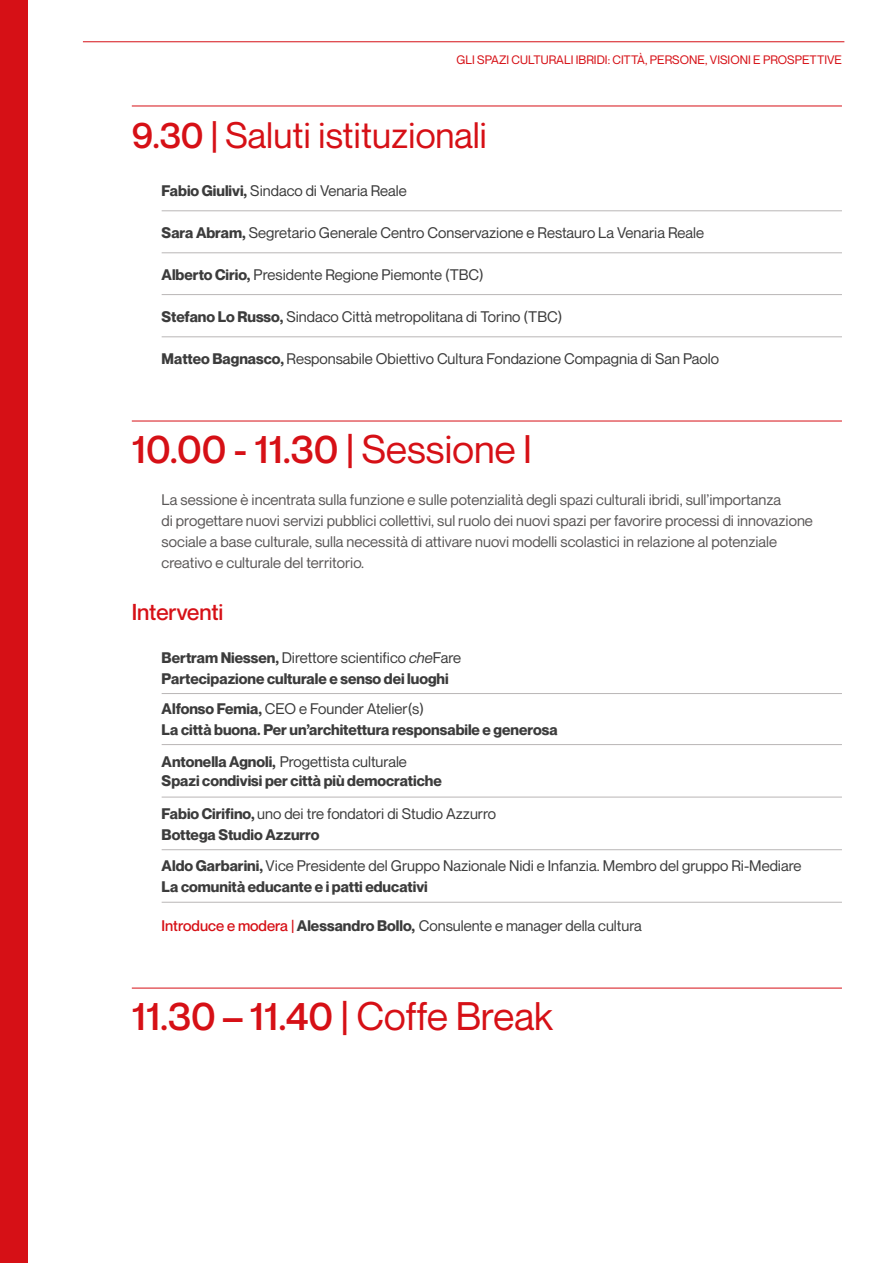
<style>
.page{position:relative;width:893px;height:1263px;background:#fff}
.page>*{position:absolute;margin:0;border:0;box-sizing:border-box;transform-origin:0 0}
.t1{font:500 39px "Neue Montreal";color:#d61016}
.t2{font:36px "Neue Montreal";color:#d61016}
.t3{font:500 22.5px "Neue Montreal";color:#d61016}
.t4{font:15px/21px "Neue Montreal";color:#3c3c3c}
.t5{font:15px/21px "Neue Montreal";color:#5a5757}
.t6{font:700 15px/21px "Neue Montreal";color:#3c3c3c}
.t7{font:12px "Neue Montreal";color:#d61016}
.s1{font-weight:500}
.s2{font-weight:700}
.s3{font-weight:400}
.s4{font-weight:400;font-style:italic}
.s5{font-weight:500;color:#d61016}
</style>
<div class="page">
<hr style="left:83px;top:42px;width:761px;height:1px;background:#d61016">
<hr style="left:162px;top:211px;width:680px;height:1px;background:#b9b6b6">
<hr style="left:162px;top:253px;width:680px;height:1px;background:#b9b6b6">
<hr style="left:162px;top:294px;width:680px;height:1px;background:#b9b6b6">
<hr style="left:162px;top:337px;width:680px;height:1px;background:#b9b6b6">
<hr style="left:162px;top:693px;width:680px;height:1px;background:#b9b6b6">
<hr style="left:162px;top:744px;width:680px;height:1px;background:#b9b6b6">
<hr style="left:162px;top:797px;width:680px;height:1px;background:#b9b6b6">
<hr style="left:162px;top:849px;width:680px;height:1px;background:#b9b6b6">
<hr style="left:162px;top:902px;width:680px;height:1px;background:#b9b6b6">
<hr style="left:132px;top:421px;width:710px;height:1px;background:#d61016">
<hr style="left:132px;top:106px;width:710px;height:1px;background:#d61016">
<hr style="left:132px;top:988px;width:710px;height:1px;background:#d61016">
<div style="left:0;top:0;width:28px;height:1263px;background:#d61016"></div>
<p class="t7" style="left:456px;top:52px;width:387px">GLI SPAZI CULTURALI IBRIDI: CITTÀ, PERSONE, VISIONI E PROSPETTIVE</p>
<h2 class="t2" style="left:132px;top:113px;width:357px"><span class="s1">9.30 |</span> Saluti istituzionali</h2>
<p class="t4" style="left:162px;top:180px;width:247px"><span class="s2">Fabio Giulivi,</span> Sindaco di Venaria Reale</p>
<p class="t4" style="left:162px;top:222px;width:544px"><span class="s2">Sara Abram,</span> Segretario Generale Centro Conservazione e Restauro La Venaria Reale</p>
<p class="t4" style="left:162px;top:264px;width:324px"><span class="s2">Alberto Cirio,</span> Presidente Regione Piemonte (TBC)</p>
<p class="t4" style="left:162px;top:306px;width:402px"><span class="s2">Stefano Lo Russo,</span> Sindaco Città metropolitana di Torino (TBC)</p>
<p class="t4" style="left:162px;top:348px;width:559px"><span class="s2">Matteo Bagnasco,</span> Responsabile Obiettivo Cultura Fondazione Compagnia di San Paolo</p>
<h1 class="t1" style="left:132px;top:425px;width:402px">10.00 - 11.30 | <span class="s3">Sessione I</span></h1>
<p class="t5" style="left:162px;top:489px;width:653px">La sessione è incentrata sulla funzione e sulle potenzialità degli spazi culturali ibridi, sull’importanza<br>di progettare nuovi servizi pubblici collettivi, sul ruolo dei nuovi spazi per favorire processi di innovazione sociale a base culturale, sulla necessità di attivare nuovi modelli scolastici in relazione al potenziale creativo e culturale del territorio.</p>
<h3 class="t3" style="left:132px;top:599px;width:93px">Interventi</h3>
<p class="t6" style="left:162px;top:647px;width:301px">Bertram Niessen, <span class="s3">Direttore scientifico</span> <span class="s4">che</span><span class="s3">Fare<br></span>Partecipazione culturale e senso dei luoghi</p>
<p class="t6" style="left:162px;top:698px;width:398px">Alfonso Femia, <span class="s3">CEO e Founder Atelier(s)<br></span>La città buona. Per un’architettura responsabile e generosa</p>
<p class="t6" style="left:162px;top:752px;width:282px;line-height:19.5px">Antonella Agnoli, <span class="s3">Progettista culturale<br></span>Spazi condivisi per città più democratiche</p>
<p class="t6" style="left:162px;top:803px;width:336px">Fabio Cirifino, <span class="s3">uno dei tre fondatori di Studio Azzurro<br></span>Bottega Studio Azzurro</p>
<p class="t4" style="left:162px;top:855px;width:641px"><span class="s2">Aldo Garbarini,</span> Vice Presidente del Gruppo Nazionale Nidi e Infanzia. Membro del gruppo Ri-Mediare<br><span class="s2">La comunità educante e i patti educativi</span></p>
<p class="t4" style="left:162px;top:915px;width:482px"><span class="s5">Introduce e modera |</span> <span class="s2">Alessandro Bollo,</span> Consulente e manager della cultura</p>
<h1 class="t1" style="left:132px;top:992px;width:423px">11.30 – 11.40 | <span class="s3">Coffe Break</span></h1>
</div>
